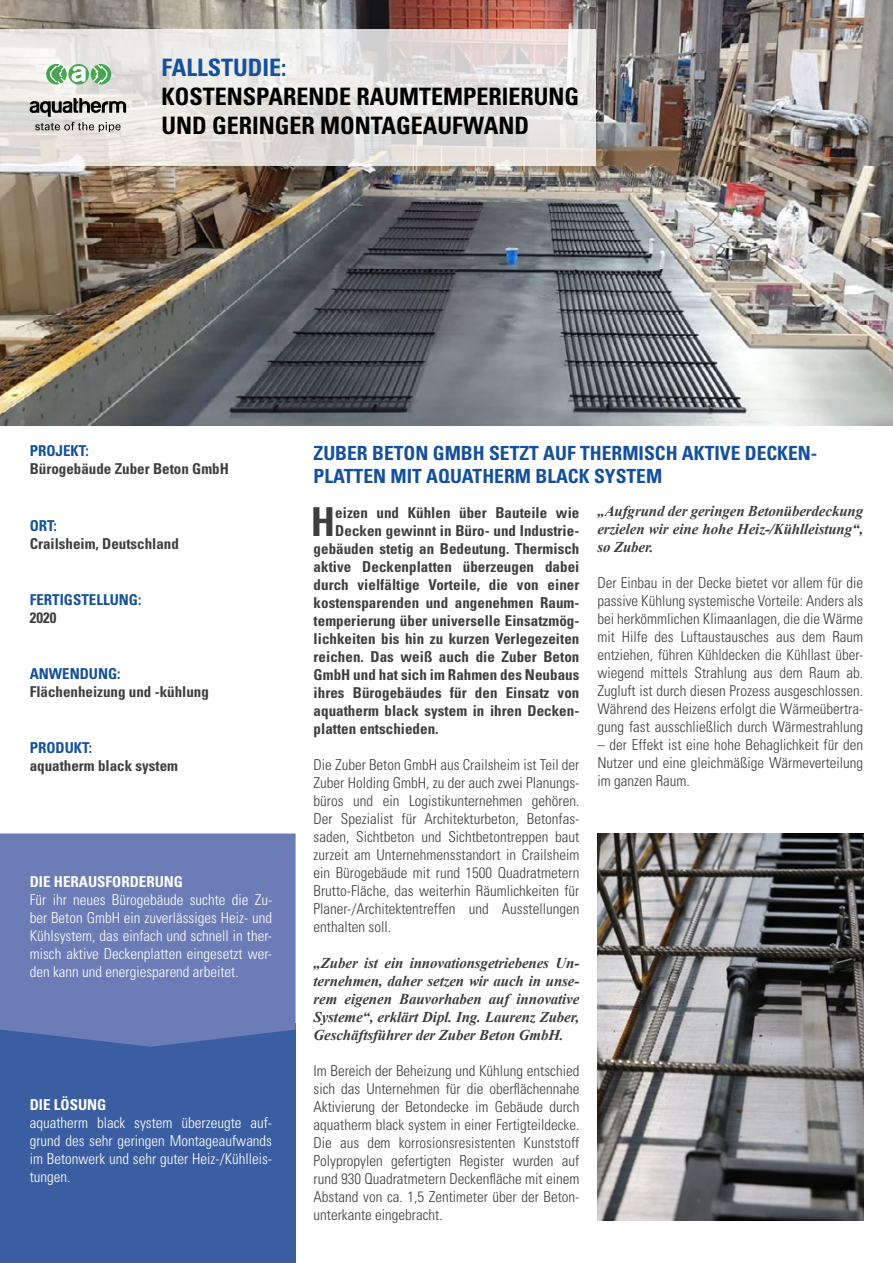
<style>
.page{position:relative;width:893px;height:1263px;background:#fff}
.page>*{position:absolute;margin:0;border:0;box-sizing:border-box;transform-origin:0 0}
.t1{font:700 condensed 39.9px "Univers LT";color:#3e3d40}
.t2{font:700 condensed 24px/28.8px "Univers LT";color:#000}
.t3{font:700 condensed 24px "Univers LT";color:#15509a}
.t4{font:700 condensed 19.5px/23.4px "Univers LT";color:#15509a}
.t5{font:300 condensed 15px/18px "Univers LT";color:#3e3d40;text-align:justify}
.t6{font:700 condensed 15px "Univers LT";letter-spacing:.005em;color:#3e3d40}
.t7{font:300 condensed 15px/18px "Univers LT";color:#fff;text-align:justify}
.t8{font:italic 700 15px/18px "Times New Roman";letter-spacing:-.01em;color:#3e3d40;text-align:justify}
.t9{font:700 condensed 15px "Univers LT";color:#15509a}
.t10{font:700 condensed 15px "Univers LT";color:#fff}
</style>
<div class="page">
<img style="left:0;top:0;width:893px;height:425px">
<svg style="left:0;top:30px;width:595px;height:136px;background:#e6e3e0"></svg>
<svg style="left:46px;top:64px;width:65px;height:21px"></svg>
<svg style="left:30px;top:98px;width:96px;height:34px;background:#a8a5a2"></svg>
<img style="left:597px;top:833px;width:266px;height:387px">
<div style="left:0;top:1024px;width:296px;height:239px;background:#3b5ea2"></div>
<div style="left:0;top:833px;width:296px;height:214px;background:#6b7cb6"></div>
<h2 class="t3" style="left:162px;top:53px;width:126px">FALLSTUDIE:</h2>
<h2 class="t2" style="left:162px;top:82px;width:419px">KOSTENSPARENDE RAUMTEMPERIERUNG<br>UND GERINGER MONTAGEAUFWAND</h2>
<p class="t9" style="left:30px;top:442px;width:60px">PROJEKT:</p>
<p class="t6" style="left:30px;top:460px;width:201px">Bürogebäude Zuber Beton GmbH</p>
<p class="t9" style="left:30px;top:516px;width:29px">ORT:</p>
<p class="t6" style="left:30px;top:534px;width:151px">Crailsheim, Deutschland</p>
<p class="t9" style="left:30px;top:590px;width:113px">FERTIGSTELLUNG:</p>
<p class="t6" style="left:30px;top:608px;width:28px">2020</p>
<p class="t9" style="left:30px;top:665px;width:92px">ANWENDUNG:</p>
<p class="t6" style="left:30px;top:683px;width:181px">Flächenheizung und -kühlung</p>
<p class="t9" style="left:30px;top:739px;width:64px">PRODUKT:</p>
<p class="t6" style="left:30px;top:757px;width:150px">aquatherm black system</p>
<p class="t10" style="left:30px;top:873px;width:155px">DIE HERAUSFORDERUNG</p>
<p class="t7" style="left:30px;top:891px;width:244px">Für ihr neues Bürogebäude suchte die Zu&shy;ber Beton GmbH ein zuverlässiges Heiz- und Kühlsystem, das einfach und schnell in ther&shy;misch aktive Deckenplatten eingesetzt wer&shy;den kann und energiesparend arbeitet.</p>
<p class="t10" style="left:30px;top:1095px;width:78px">DIE LÖSUNG</p>
<p class="t7" style="left:30px;top:1114px;width:244px">aquatherm black system überzeugte auf&shy;grund des sehr geringen Montageaufwands im Betonwerk und sehr guter Heiz-/Kühlleis&shy;tungen.</p>
<h3 class="t4" style="left:314px;top:441px;width:504px">ZUBER BETON GMBH SETZT AUF THERMISCH AKTIVE DECKEN-<br>PLATTEN MIT AQUATHERM BLACK SYSTEM</h3>
<h1 class="t1" style="left:311px;top:497px;width:26px">H</h1>
<p class="t6" style="left:335px;top:503px;width:246px">eizen und Kühlen über Bauteile wie</p>
<p class="t6" style="left:335px;top:521px;width:246px">Decken gewinnt in Büro- und Industrie-</p>
<p class="t6" style="left:314px;top:539px;width:267px">gebäuden stetig an Bedeutung. Thermisch</p>
<p class="t6" style="left:314px;top:557px;width:267px">aktive Deckenplatten überzeugen dabei</p>
<p class="t6" style="left:314px;top:575px;width:267px">durch vielfältige Vorteile, die von einer</p>
<p class="t6" style="left:314px;top:593px;width:267px">kostensparenden und angenehmen Raum-</p>
<p class="t6" style="left:314px;top:611px;width:267px">temperierung über universelle Einsatzmög-</p>
<p class="t6" style="left:314px;top:629px;width:267px">lichkeiten bis hin zu kurzen Verlegezeiten</p>
<p class="t6" style="left:314px;top:647px;width:267px">reichen. Das weiß auch die Zuber Beton</p>
<p class="t6" style="left:314px;top:665px;width:267px">GmbH und hat sich im Rahmen des Neubaus</p>
<p class="t6" style="left:314px;top:683px;width:267px">ihres Bürogebäudes für den Einsatz von</p>
<p class="t6" style="left:314px;top:701px;width:267px">aquatherm black system in ihren Decken-</p>
<p class="t6" style="left:314px;top:719px;width:127px">platten entschieden.</p>
<p class="t5" style="left:314px;top:756px;width:267px">Die Zuber Beton GmbH aus Crailsheim ist Teil der Zuber Holding GmbH, zu der auch zwei Planungs&shy;büros und ein Logistikunternehmen gehören.<br>Der Spezialist für Architekturbeton, Betonfas&shy;saden, Sichtbeton und Sichtbetontreppen baut zurzeit am Unternehmensstandort in Crailsheim ein Bürogebäude mit rund 1500 Quadratmetern Brutto-Fläche, das weiterhin Räumlichkeiten für Planer-/Architektentreffen und Ausstellungen enthalten soll.</p>
<p class="t8" style="left:314px;top:953px;width:267px">„Zuber ist ein innovationsgetriebenes Un&shy;ternehmen, daher setzen wir auch in unse&shy;rem eigenen Bauvorhaben auf innovative Systeme“, erklärt Dipl. Ing. Laurenz Zuber, Geschäftsführer der Zuber Beton GmbH.</p>
<p class="t5" style="left:314px;top:1062px;width:267px">Im Bereich der Beheizung und Kühlung entschied sich das Unternehmen für die oberflächennahe Aktivierung der Betondecke im Gebäude durch aquatherm black system in einer Fertigteildecke.<br>Die aus dem korrosionsresistenten Kunststoff Polypropylen gefertigten Register wurden auf rund 930 Quadratmetern Deckenfläche mit einem Abstand von ca. 1,5 Zentimeter über der Beton&shy;unterkante eingebracht.</p>
<p class="t8" style="left:597px;top:502px;width:267px">„Aufgrund der geringen Betonüberdeckung erzielen wir eine hohe Heiz-/Kühlleistung“, so Zuber.</p>
<p class="t5" style="left:597px;top:574px;width:267px">Der Einbau in der Decke bietet vor allem für die passive Kühlung systemische Vorteile: Anders als bei herkömmlichen Klimaanlagen, die die Wärme mit Hilfe des Luftaustausches aus dem Raum entziehen, führen Kühldecken die Kühllast über&shy;wiegend mittels Strahlung aus dem Raum ab.<br>Zugluft ist durch diesen Prozess ausgeschlossen.<br>Während des Heizens erfolgt die Wärmeübertra&shy;gung fast ausschließlich durch Wärmestrahlung</p>
<p class="t5" style="left:597px;top:736px;width:267px">– der Effekt ist eine hohe Behaglichkeit für den Nutzer und eine gleichmäßige Wärmeverteilung im ganzen Raum.</p>
</div>
